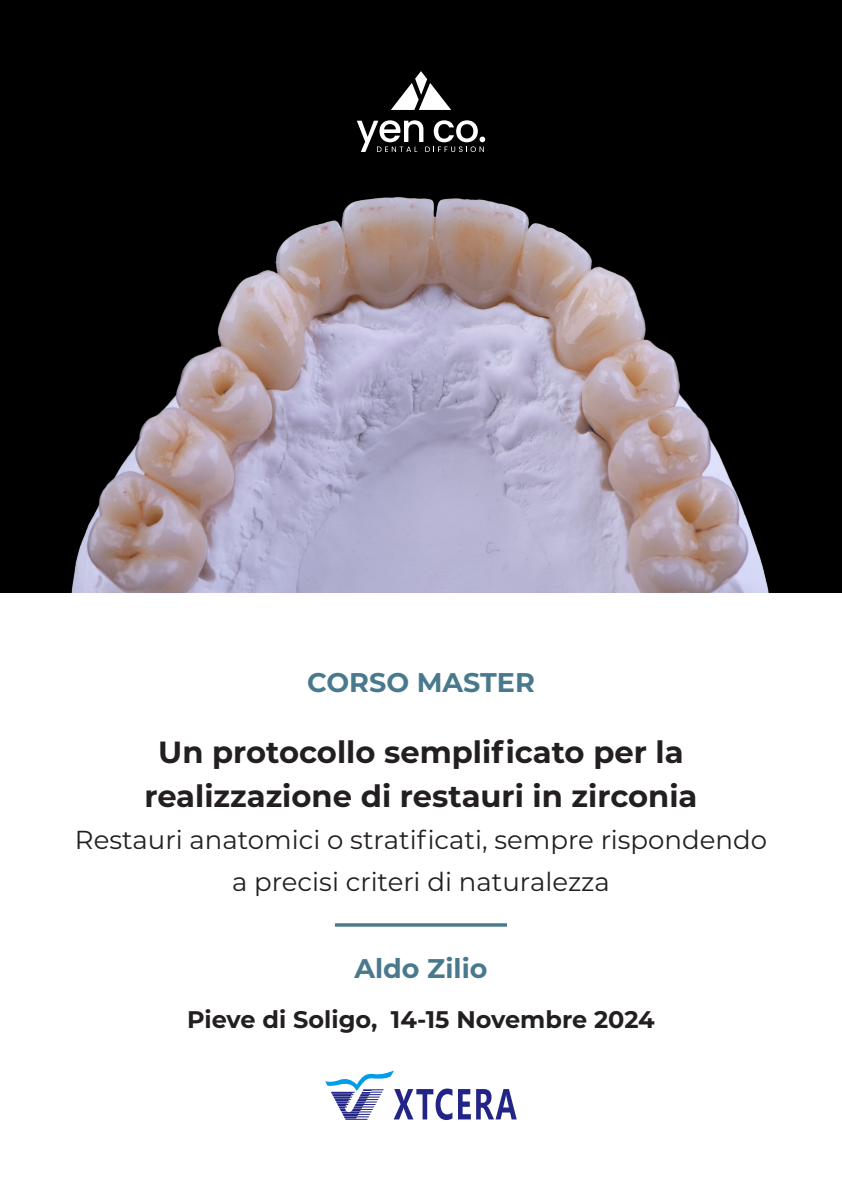
<style>
.page{position:relative;width:842px;height:1191px;background:#fff}
.page>*{position:absolute;margin:0;border:0;box-sizing:border-box;transform-origin:0 0}
.t1{font:700 30.6px/44px "Montserrat";color:#231f20;text-align:center}
.t2{font:700 27px "Montserrat";color:#48798d}
.t3{font:26px/42px "Montserrat";color:#231f20;text-align:center}
.t4{font:700 24px "Montserrat";color:#231f20}
</style>
<div class="page">
<svg style="left:325px;top:1070px;width:192px;height:50px"></svg>
<div style="left:0;top:0;width:842px;height:592px;background:#000"></div>
<img style="left:71px;top:120px;width:698px;height:472px">
<svg style="left:357px;top:120px;width:128px;height:32px"></svg>
<svg style="left:391px;top:71px;width:60px;height:39px"></svg>
<div style="left:335px;top:923px;width:172px;height:3px;border:2px solid #48798d"></div>
<p class="t2" style="left:307px;top:662px;width:229px">CORSO MASTER</p>
<p class="t1" style="left:144px;top:728px;width:554px">Un protocollo semplificato per la realizzazione di restauri in zirconia</p>
<p class="t3" style="left:75px;top:817px;width:694px">Restauri anatomici o stratificati, sempre rispondendo a precisi criteri di naturalezza</p>
<p class="t2" style="left:354px;top:949px;width:135px">Aldo Zilio</p>
<p class="t4" style="left:187px;top:1002px;width:469px">Pieve di Soligo, 14-15 Novembre 2024</p>
</div>
